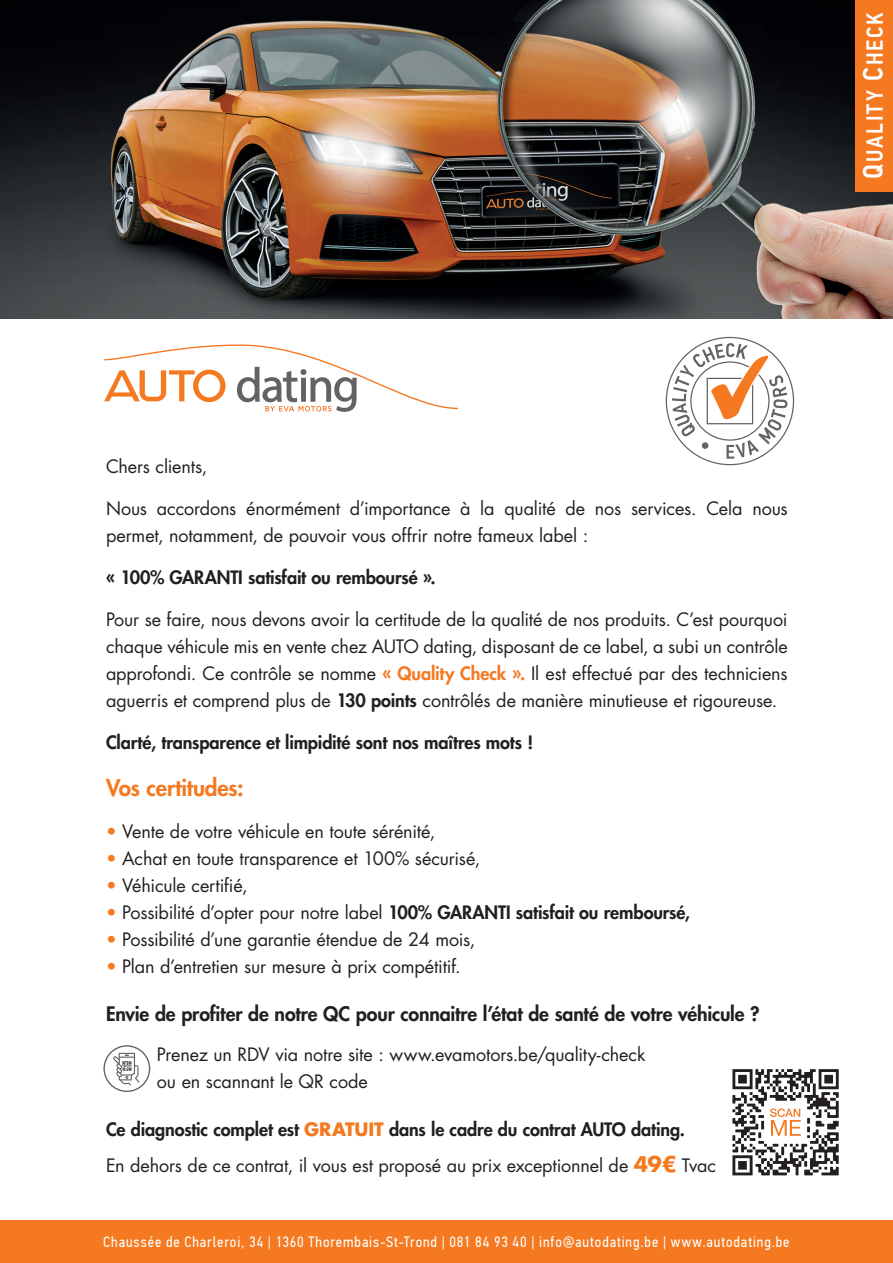
<style>
.page{position:relative;width:893px;height:1263px;background:#fff}
.page>*{position:absolute;margin:0;border:0;box-sizing:border-box;transform-origin:0 0}
.t1{font:500 23.1px "PF Din Text Cond Pro";letter-spacing:.075em;color:#fff}
.t2{font:800 22.5px "Futura Std";letter-spacing:-.005em;color:#f47921}
.t3{font:800 19.5px "Futura Std";letter-spacing:-.005em;color:#231f20}
.t4{font:18px/27px "Futura Std";letter-spacing:-.01em;color:#231f20}
.t5{font:800 18px "Futura Std";letter-spacing:-.01em;color:#231f20}
.t6{font:15px "PF Din Text Cond Pro";letter-spacing:.06em;color:#fff}
.s1{font-size:28.2px}
.s2{font-weight:800;color:#f47921}
.s3{font-weight:800}
.s4{color:#f47921}
.s5{font-weight:700;color:#f47921}
.s6{font-weight:700;font-size:21px;color:#f47921}
</style>
<div class="page">
<div style="left:0;top:1220px;width:893px;height:43px;background:#f47921"></div>
<svg style="left:104px;top:344px;width:354px;height:68px"></svg>
<svg style="left:666px;top:337px;width:128px;height:128px"></svg>
<div style="left:702px;top:442px;width:6px;height:7px;background:#636366;border-radius:50%"></div>
<svg style="left:732px;top:1069px;width:107px;height:106px"></svg>
<svg style="left:103px;top:1045px;width:47px;height:47px"></svg>
<img style="left:0;top:0;width:893px;height:319px">
<div style="left:855px;top:0;width:38px;height:192px;background:#f47921"></div>
<p class="t1" style="left:865px;top:179px;width:167px;rotate:-90deg"><span class="s1">Q</span>UALITY <span class="s1">C</span>HECK</p>
<p class="t4" style="left:106px;top:453px;width:103px">Chers clients,</p>
<p class="t4" style="left:106px;top:495px;width:683px">Nous accordons énormément d’importance à la qualité de nos services. Cela nous permet, notamment, de pouvoir vous offrir notre fameux label :</p>
<p class="t5" style="left:106px;top:566px;width:331px">« 100% GARANTI satisfait ou remboursé ».</p>
<p class="t4" style="left:106px;top:606px;width:683px;text-align:justify">Pour se faire, nous devons avoir la certitude de la qualité de nos produits. C’est pourquoi chaque véhicule mis en vente chez AUTO dating, disposant de ce label, a subi un contrôle approfondi. Ce contrôle se nomme <span class="s2">« Quality Check ».</span> Il est effectué par des techniciens aguerris et comprend plus de <span class="s3">130 points</span> contrôlés de manière minutieuse et rigoureuse.</p>
<p class="t5" style="left:106px;top:731px;width:429px">Clarté, transparence et limpidité sont nos maîtres mots !</p>
<p class="t2" style="left:106px;top:773px;width:140px">Vos certitudes:</p>
<p class="t4" style="left:106px;top:818px;width:331px"><span class="s4">•</span> Vente de votre véhicule en toute sérénité,</p>
<p class="t4" style="left:106px;top:845px;width:376px"><span class="s4">•</span> Achat en toute transparence et 100% sécurisé,</p>
<p class="t4" style="left:106px;top:872px;width:143px"><span class="s4">•</span> Véhicule certifié,</p>
<p class="t4" style="left:106px;top:899px;width:586px"><span class="s4">•</span> Possibilité d’opter pour notre label <span class="s3">100% GARANTI satisfait ou remboursé,</span></p>
<p class="t4" style="left:106px;top:926px;width:371px"><span class="s4">•</span> Possibilité d’une garantie étendue de 24 mois,</p>
<p class="t4" style="left:106px;top:953px;width:356px"><span class="s4">•</span> Plan d’entretien sur mesure à prix compétitif.</p>
<p class="t3" style="left:106px;top:1001px;width:655px">Envie de profiter de notre QC pour connaitre l’état de santé de votre véhicule ?</p>
<p class="t4" style="left:157px;top:1041px;width:490px">Prenez un RDV via notre site : www.evamotors.be/quality-check ou en scannant le QR code</p>
<p class="t4" style="left:106px;top:1112px;width:612px;line-height:36px"><span class="s3">Ce diagnostic complet est</span> <span class="s5">GRATUIT</span> <span class="s3">dans le cadre du contrat AUTO dating.<br></span>En dehors de ce contrat, il vous est proposé au prix exceptionnel de <span class="s6">49€</span> Tvac</p>
<p class="t6" style="left:103px;top:1236px;width:688px">Chaussée de Charleroi, 34 | 1360 Thorembais-St-Trond | 081 84 93 40 | info@autodating.be | www.autodating.be</p>
</div>
